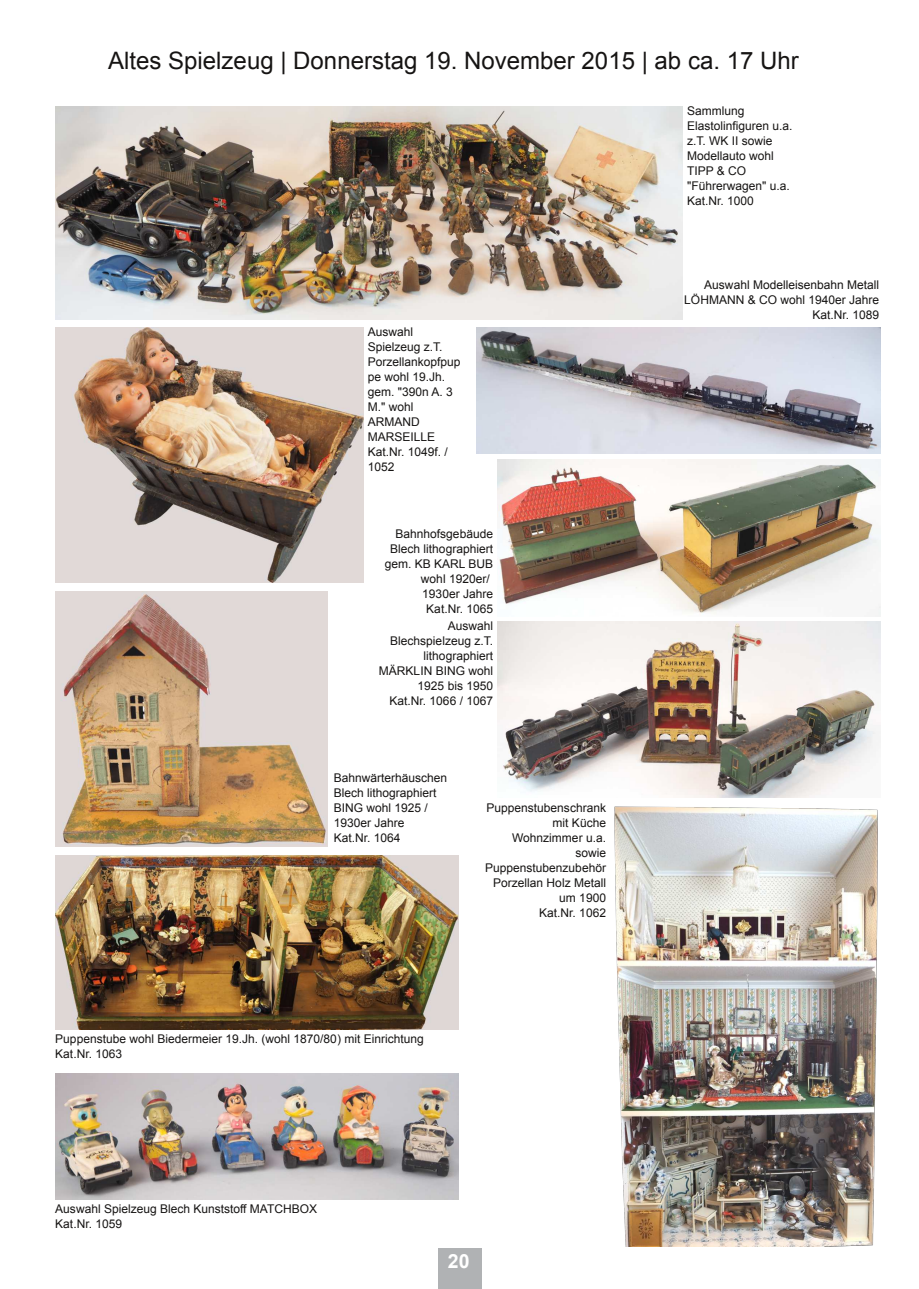
<style>
.page{position:relative;width:919px;height:1289px;background:#fff}
.page>*{position:absolute;margin:0;border:0;box-sizing:border-box;transform-origin:0 0}
.t1{font:24px "Arial";color:#161413}
.t2{font:700 19.5px "Arial";color:#fff}
.t3{font:12px/15px "Arial";color:#161413}
</style>
<div class="page">
<div style="left:437px;top:1248px;width:44px;height:40px;background:#b0b2b4"></div>
<img style="left:55px;top:106px;width:627px;height:213px">
<img style="left:476px;top:327px;width:404px;height:127px">
<img style="left:55px;top:327px;width:308px;height:256px">
<img style="left:497px;top:459px;width:383px;height:158px">
<img style="left:497px;top:621px;width:383px;height:176px">
<img style="left:55px;top:591px;width:272px;height:255px">
<img style="left:55px;top:855px;width:403px;height:174px">
<img style="left:55px;top:1073px;width:403px;height:126px">
<img style="left:614px;top:806px;width:264px;height:440px">
<h1 class="t1" style="left:108px;top:47px;width:692px">Altes Spielzeug | Donnerstag 19. November 2015 | ab ca. 17 Uhr</h1>
<p class="t3" style="left:687px;top:104px;width:107px">Sammlung<br>Elastolinfiguren u.a. z.T. WK II sowie<br>Modellauto wohl<br>TIPP &amp; CO "Führerwagen" u.a.<br>Kat.Nr. 1000</p>
<p class="t3" style="left:368px;top:326px;width:94px">Auswahl<br>Spielzeug z.T.<br>Porzellankopfpup pe wohl 19.Jh. gem. "390n A. 3<br>M." wohl<br>ARMAND<br>MARSEILLE<br>Kat.Nr. 1049f. /<br>1052</p>
<p class="t3" style="left:384px;top:527px;width:110px;text-align:right">Bahnhofsgebäude<br>Blech lithographiert gem. KB KARL BUB wohl 1920er/<br>1930er Jahre<br>Kat.Nr. 1065</p>
<p class="t3" style="left:379px;top:619px;width:116px;text-align:right">Auswahl<br>Blechspielzeug z.T. lithographiert<br>MÄRKLIN BING wohl<br>1925 bis 1950<br>Kat.Nr. 1066 / 1067</p>
<p class="t3" style="left:334px;top:771px;width:115px">Bahnwärterhäuschen<br>Blech lithographiert<br>BING wohl 1925 /<br>1930er Jahre<br>Kat.Nr. 1064</p>
<p class="t3" style="left:485px;top:801px;width:122px;text-align:right">Puppenstubenschrank mit Küche<br>Wohnzimmer u.a. sowie<br>Puppenstubenzubehör<br>Porzellan Holz Metall um 1900<br>Kat.Nr. 1062</p>
<p class="t3" style="left:55px;top:1031px;width:370px">Puppenstube wohl Biedermeier 19.Jh. (wohl 1870/80) mit Einrichtung<br>Kat.Nr. 1063</p>
<p class="t3" style="left:55px;top:1201px;width:263px">Auswahl Spielzeug Blech Kunststoff MATCHBOX<br>Kat.Nr. 1059</p>
<h2 class="t2" style="left:448px;top:1249px;width:23px">20</h2>
<p class="t3" style="left:684px;top:278px;width:196px;text-align:right">Auswahl Modelleisenbahn Metall<br>LÖHMANN &amp; CO wohl 1940er Jahre<br>Kat.Nr. 1089</p>
</div>
